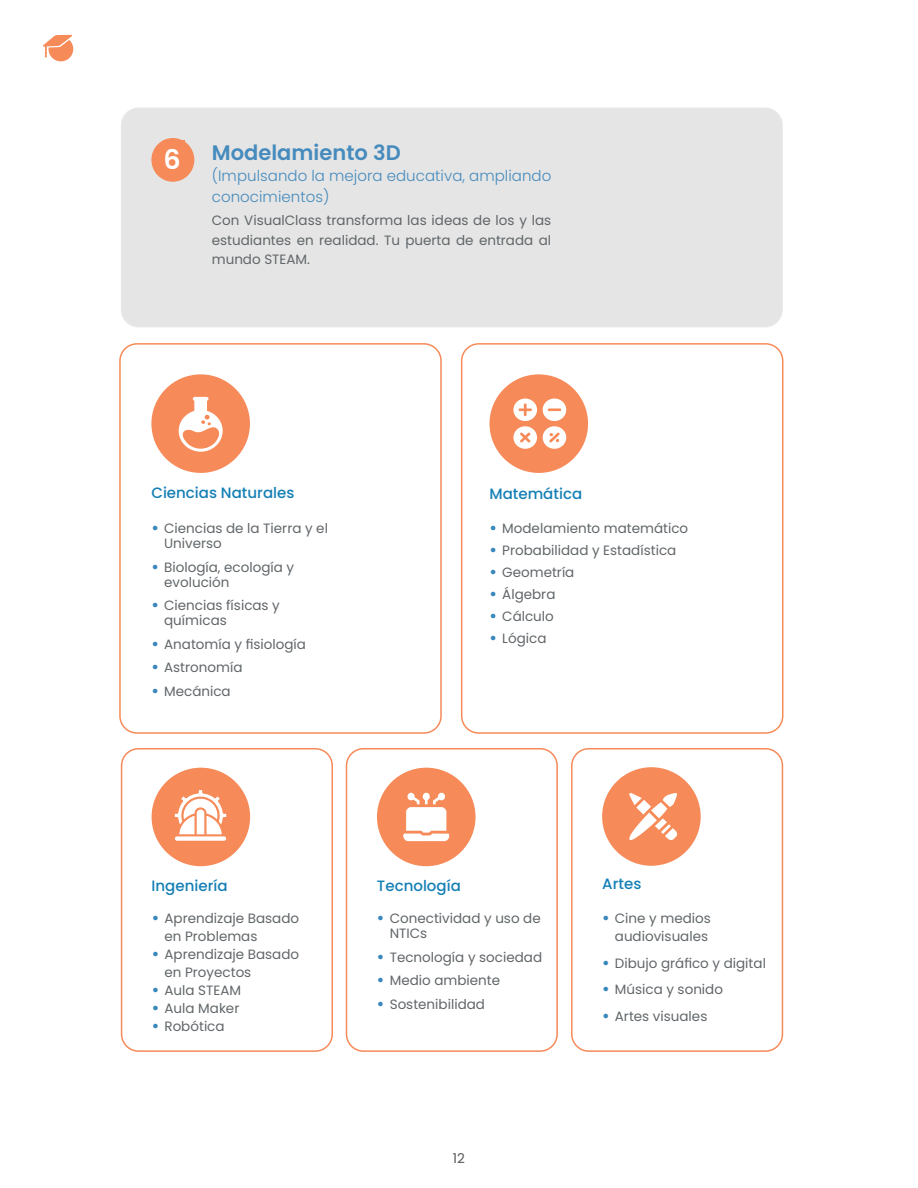
<style>
.page{position:relative;width:918px;height:1188px;background:#fff}
.page>*{position:absolute;margin:0;border:0;box-sizing:border-box;transform-origin:0 0}
.subtit_1{font:600 27px "Poppins";color:#fff}
.TEXTO_DESTACADO{font:600 21px "Poppins";color:#468bbd}
.TEXTO_DESTACADO-2{font:300 15px/21px "Poppins";letter-spacing:.005em;color:#468bbd}
.subtit_1-2{font:500 15px "Poppins";color:#147fb5}
.texto_cuerpo_gnral{font:13.5px/15px "Poppins";color:#616669}
.t1{font:13.5px "Poppins";color:#57585a}
.s1{font-weight:700;font-size:15px;color:#3987bb}
</style>
<div class="page">
<svg style="left:43px;top:35px;width:30px;height:27px"></svg>
<div style="left:122px;top:108px;width:660px;height:219px;background:#e5e5e5;border-radius:17px"></div>
<div style="left:121px;top:107px;width:662px;height:220px;border:1px solid #e6e7e9;border-radius:17px"></div>
<div style="left:121px;top:748px;width:212px;height:304px;border:2px solid #f68a58;border-radius:17px"></div>
<div style="left:119px;top:343px;width:323px;height:391px;border:2px solid #f68a58;border-radius:17px"></div>
<div style="left:461px;top:343px;width:322px;height:391px;border:2px solid #f68a58;border-radius:17px"></div>
<div style="left:571px;top:748px;width:212px;height:304px;border:2px solid #f68a58;border-radius:17px"></div>
<div style="left:346px;top:748px;width:212px;height:304px;border:2px solid #f68a58;border-radius:17px"></div>
<div style="left:151px;top:138px;width:43px;height:44px;background:#f68a58;border-radius:50%"></div>
<div style="left:164px;top:141px;width:21px;height:33px;background:#f68a58"></div>
<div style="left:377px;top:768px;width:99px;height:98px;background:#f68a58;border-radius:50%"></div>
<div style="left:490px;top:374px;width:98px;height:99px;background:#f68a58;border-radius:50%"></div>
<div style="left:152px;top:768px;width:98px;height:98px;background:#f68a58;border-radius:50%"></div>
<div style="left:602px;top:767px;width:99px;height:99px;background:#f68a58;border-radius:50%"></div>
<div style="left:151px;top:374px;width:99px;height:99px;background:#f68a58;border-radius:50%"></div>
<svg style="left:179px;top:397px;width:44px;height:55px"></svg>
<svg style="left:513px;top:399px;width:24px;height:50px"></svg>
<svg style="left:543px;top:399px;width:23px;height:50px"></svg>
<svg style="left:174px;top:790px;width:53px;height:51px"></svg>
<svg style="left:629px;top:793px;width:49px;height:47px"></svg>
<svg style="left:403px;top:793px;width:46px;height:48px"></svg>
<p class="subtit_1" style="left:164px;top:144px;width:19px">6</p>
<p class="TEXTO_DESTACADO" style="left:212px;top:141px;width:190px">Modelamiento 3D</p>
<p class="TEXTO_DESTACADO-2" style="left:212px;top:165px;width:341px">(Impulsando la mejora educativa, ampliando conocimientos)</p>
<p class="texto_cuerpo_gnral" style="left:212px;top:211px;width:341px;line-height:19.5px;text-align:justify">Con VisualClass transforma las ideas de los y las estudiantes en realidad. Tu puerta de entrada al mundo STEAM.</p>
<p class="subtit_1-2" style="left:151px;top:484px;width:145px">Ciencias Naturales</p>
<p class="texto_cuerpo_gnral" style="left:164px;top:521px;width:165px;text-indent:-13px"><span class="s1">•</span> Ciencias de la Tierra y el<br>Universo</p>
<p class="texto_cuerpo_gnral" style="left:164px;top:560px;width:131px;text-indent:-13px"><span class="s1">•</span> Biología, ecología y evolución</p>
<p class="texto_cuerpo_gnral" style="left:164px;top:598px;width:117px;text-indent:-13px"><span class="s1">•</span> Ciencias físicas y químicas</p>
<p class="texto_cuerpo_gnral" style="left:151px;top:637px;width:156px"><span class="s1">•</span> Anatomía y fisiología</p>
<p class="texto_cuerpo_gnral" style="left:151px;top:660px;width:93px"><span class="s1">•</span> Astronomía</p>
<p class="texto_cuerpo_gnral" style="left:151px;top:684px;width:81px"><span class="s1">•</span> Mecánica</p>
<p class="subtit_1-2" style="left:490px;top:485px;width:94px">Matemática</p>
<p class="texto_cuerpo_gnral" style="left:490px;top:521px;width:200px"><span class="s1">•</span> Modelamiento matemático</p>
<p class="texto_cuerpo_gnral" style="left:490px;top:543px;width:188px"><span class="s1">•</span> Probabilidad y Estadística</p>
<p class="texto_cuerpo_gnral" style="left:490px;top:565px;width:86px"><span class="s1">•</span> Geometría</p>
<p class="texto_cuerpo_gnral" style="left:490px;top:587px;width:67px"><span class="s1">•</span> Álgebra</p>
<p class="texto_cuerpo_gnral" style="left:490px;top:609px;width:66px"><span class="s1">•</span> Cálculo</p>
<p class="texto_cuerpo_gnral" style="left:490px;top:631px;width:58px"><span class="s1">•</span> Lógica</p>
<p class="subtit_1-2" style="left:152px;top:877px;width:77px">Ingeniería</p>
<p class="texto_cuerpo_gnral" style="left:164px;top:909px;width:136px;line-height:18px;text-indent:-13px"><span class="s1">•</span> Aprendizaje Basado en Problemas</p>
<p class="texto_cuerpo_gnral" style="left:164px;top:945px;width:136px;line-height:18px;text-indent:-13px"><span class="s1">•</span> Aprendizaje Basado en Proyectos</p>
<p class="texto_cuerpo_gnral" style="left:152px;top:983px;width:91px"><span class="s1">•</span> Aula STEAM</p>
<p class="texto_cuerpo_gnral" style="left:152px;top:1001px;width:89px"><span class="s1">•</span> Aula Maker</p>
<p class="texto_cuerpo_gnral" style="left:152px;top:1019px;width:74px"><span class="s1">•</span> Robótica</p>
<p class="subtit_1-2" style="left:377px;top:877px;width:85px">Tecnología</p>
<p class="subtit_1-2" style="left:602px;top:875px;width:41px">Artes</p>
<p class="texto_cuerpo_gnral" style="left:390px;top:911px;width:153px;text-indent:-13px"><span class="s1">•</span> Conectividad y uso de<br>NTICs</p>
<p class="texto_cuerpo_gnral" style="left:377px;top:949px;width:167px"><span class="s1">•</span> Tecnología y sociedad</p>
<p class="texto_cuerpo_gnral" style="left:377px;top:973px;width:125px"><span class="s1">•</span> Medio ambiente</p>
<p class="texto_cuerpo_gnral" style="left:377px;top:996px;width:110px"><span class="s1">•</span> Sostenibilidad</p>
<p class="t1" style="left:453px;top:1151px;width:14px">12</p>
<p class="texto_cuerpo_gnral" style="left:602px;top:910px;width:110px;line-height:18px;text-align:right"><span class="s1">•</span> Cine y medios audiovisuales</p>
<p class="texto_cuerpo_gnral" style="left:602px;top:956px;width:165px"><span class="s1">•</span> Dibujo gráfico y digital</p>
<p class="texto_cuerpo_gnral" style="left:602px;top:982px;width:122px"><span class="s1">•</span> Música y sonido</p>
<p class="texto_cuerpo_gnral" style="left:602px;top:1009px;width:107px"><span class="s1">•</span> Artes visuales</p>
</div>
